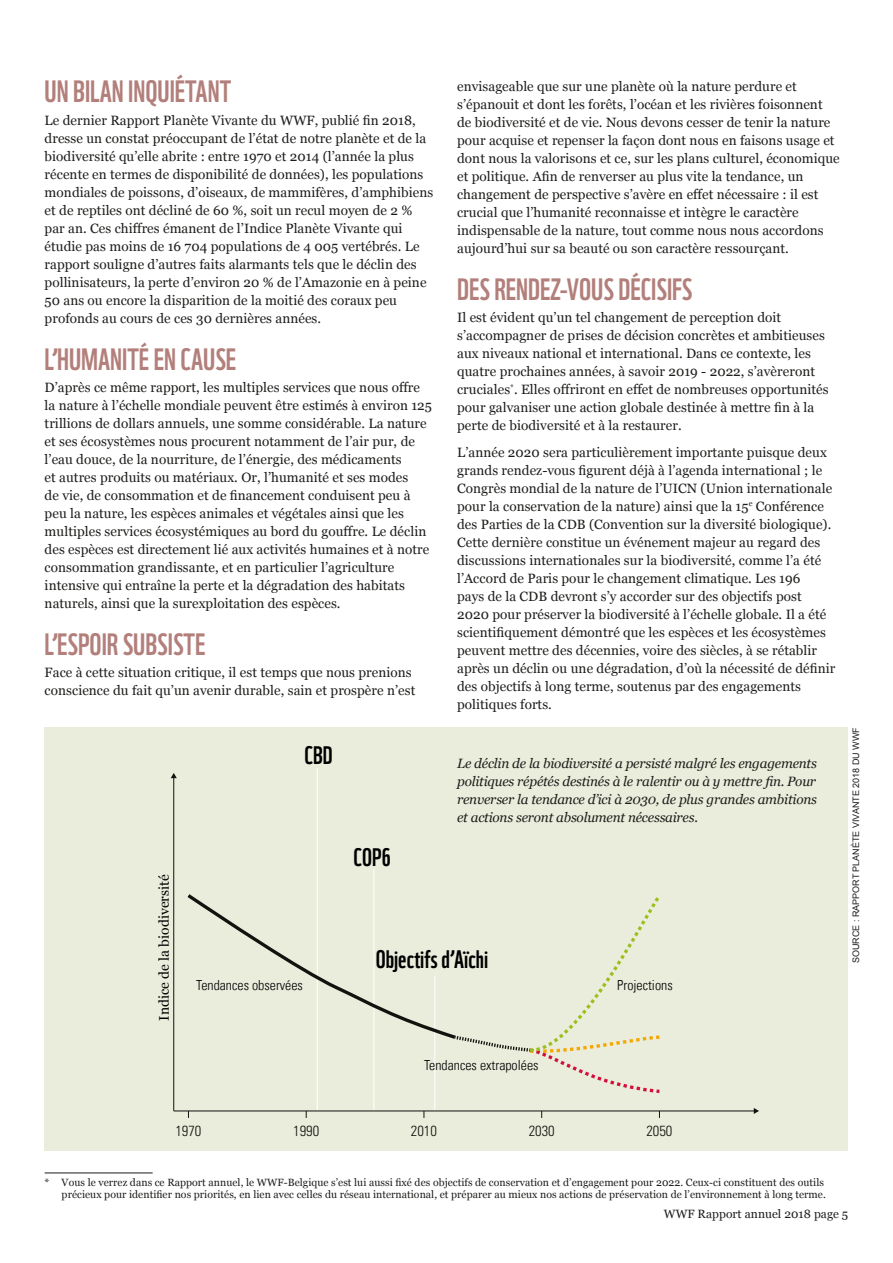
<style>
.page{position:relative;width:893px;height:1263px;background:#fff}
.page>*{position:absolute;margin:0;border:0;box-sizing:border-box;transform-origin:0 0}
.t1{font:30px "WWF";color:#b27f7b}
.t2{font:24.6px "WWF";color:#000}
.t3{font:300 condensed 14.7px "Univers LT";color:#13120e}
.t4{font:300 condensed 13.8px "Univers LT";color:#000}
.t5{font:13.8px "Georgia";color:#000}
.t6{font:13.5px/18px "Georgia";letter-spacing:.005em;color:#1d1d1b}
.t7{font:italic 13.5px/18px "Georgia";letter-spacing:-.015em;color:#1d1d1b;text-align:justify}
.t8{font:12px "Georgia";letter-spacing:.005em;color:#1d1d1b}
.t9{font:10.5px/12.6px "Georgia";letter-spacing:.005em;color:#1d1d1b;text-align:right}
.t10{font:9px "Arial";color:#1d1d1b}
</style>
<div class="page">
<div style="left:45px;top:727px;width:803px;height:423px;background:#eaeddb"></div>
<hr style="left:45px;top:1172px;width:108px;height:1px;background:#1d1d1b">
<hr style="left:317px;top:768px;width:1px;height:343px;background:#fff">
<hr style="left:374px;top:868px;width:1px;height:243px;background:#fff">
<hr style="left:434px;top:976px;width:1px;height:135px;background:#fff">
<hr style="left:173px;top:777px;width:1px;height:334px;background:#13120e">
<svg style="left:171px;top:773px;width:6px;height:5px"></svg>
<hr style="left:174px;top:1111px;width:581px;height:1px;background:#13120e">
<svg style="left:754px;top:1108px;width:5px;height:6px"></svg>
<svg style="left:187px;top:891px;width:473px;height:204px"></svg>
<h1 class="t1" style="left:45px;top:68px;width:188px">UN BILAN INQUIÉTANT</h1>
<p class="t6" style="left:45px;top:110px;width:390px">Le dernier Rapport Planète Vivante du WWF, publié fin 2018, dresse un constat préoccupant de l’état de notre planète et de la biodiversité qu’elle abrite : entre 1970 et 2014 (l’année la plus récente en termes de disponibilité de données), les populations mondiales de poissons, d’oiseaux, de mammifères, d’amphibiens et de reptiles ont décliné de 60 %, soit un recul moyen de 2 % par an. Ces chiffres émanent de l’Indice Planète Vivante qui étudie pas moins de 16 704 populations de 4 005 vertébrés. Le rapport souligne d’autres faits alarmants tels que le déclin des pollinisateurs, la perte d’environ 20 % de l’Amazonie en à peine 50 ans ou encore la disparition de la moitié des coraux peu profonds au cours de ces 30 dernières années.</p>
<h1 class="t1" style="left:45px;top:335px;width:193px">L’HUMANITÉ EN CAUSE</h1>
<p class="t6" style="left:45px;top:378px;width:389px">D’après ce même rapport, les multiples services que nous offre la nature à l’échelle mondiale peuvent être estimés à environ 125 trillions de dollars annuels, une somme considérable. La nature et ses écosystèmes nous procurent notamment de l’air pur, de l’eau douce, de la nourriture, de l’énergie, des médicaments<br>et autres produits ou matériaux. Or, l’humanité et ses modes<br>de vie, de consommation et de financement conduisent peu à peu la nature, les espèces animales et végétales ainsi que les multiples services écosystémiques au bord du gouffre. Le déclin des espèces est directement lié aux activités humaines et à notre consommation grandissante, et en particulier l’agriculture intensive qui entraîne la perte et la dégradation des habitats naturels, ainsi que la surexploitation des espèces.</p>
<h1 class="t1" style="left:45px;top:621px;width:162px">L’ESPOIR SUBSISTE</h1>
<p class="t6" style="left:45px;top:663px;width:372px">Face à cette situation critique, il est temps que nous prenions conscience du fait qu’un avenir durable, sain et prospère n’est</p>
<h2 class="t2" style="left:304px;top:736px;width:30px">CBD</h2>
<h2 class="t2" style="left:354px;top:838px;width:39px">COP6</h2>
<p class="t6" style="left:457px;top:77px;width:384px">envisageable que sur une planète où la nature perdure et s’épanouit et dont les forêts, l’océan et les rivières foisonnent de biodiversité et de vie. Nous devons cesser de tenir la nature pour acquise et repenser la façon dont nous en faisons usage et dont nous la valorisons et ce, sur les plans culturel, économique et politique. Afin de renverser au plus vite la tendance, un changement de perspective s’avère en effet nécessaire : il est crucial que l’humanité reconnaisse et intègre le caractère indispensable de la nature, tout comme nous nous accordons aujourd’hui sur sa beauté ou son caractère ressourçant.</p>
<h1 class="t1" style="left:457px;top:266px;width:237px">DES RENDEZ-VOUS DÉCISIFS</h1>
<p class="t6" style="left:457px;top:308px;width:373px">Il est évident qu’un tel changement de perception doit s’accompagner de prises de décision concrètes et ambitieuses aux niveaux national et international. Dans ce contexte, les quatre prochaines années, à savoir 2019 - 2022, s’avèreront cruciales<sup>*</sup>. Elles offriront en effet de nombreuses opportunités pour galvaniser une action globale destinée à mettre fin à la perte de biodiversité et à la restaurer.</p>
<p class="t6" style="left:457px;top:443px;width:380px">L’année 2020 sera particulièrement importante puisque deux grands rendez-vous figurent déjà à l’agenda international ; le Congrès mondial de la nature de l’UICN (Union internationale pour la conservation de la nature) ainsi que la 15<sup>e</sup> Conférence des Parties de la CDB (Convention sur la diversité biologique).<br>Cette dernière constitue un événement majeur au regard des discussions internationales sur la biodiversité, comme l’a été l’Accord de Paris pour le changement climatique. Les 196<br>pays de la CDB devront s’y accorder sur des objectifs post 2020 pour préserver la biodiversité à l’échelle globale. Il a été scientifiquement démontré que les espèces et les écosystèmes peuvent mettre des décennies, voire des siècles, à se rétablir après un déclin ou une dégradation, d’où la nécessité de définir des objectifs à long terme, soutenus par des engagements politiques forts.</p>
<p class="t7" style="left:457px;top:754px;width:361px">Le déclin de la biodiversité a persisté malgré les engagements politiques répétés destinés à le ralentir ou à y mettre fin. Pour renverser la tendance d’ici à 2030, de plus grandes ambitions et actions seront absolument nécessaires.</p>
<p class="t5" style="left:154px;top:1021px;width:148px;rotate:-90deg">Indice de la biodiversité</p>
<p class="t4" style="left:196px;top:977px;width:108px">Tendances observées</p>
<h2 class="t2" style="left:376px;top:940px;width:114px">Objectifs d’Aïchi</h2>
<p class="t4" style="left:617px;top:976px;width:57px">Projections</p>
<p class="t10" style="left:850px;top:963px;width:238px;rotate:-90deg">SOURCE : RAPPORT PLANÈTE VIVANTE 2018 DU WWF</p>
<p class="t4" style="left:424px;top:1056px;width:116px">Tendances extrapolées</p>
<p class="t3" style="left:175px;top:1122px;width:28px">1970</p>
<p class="t3" style="left:293px;top:1122px;width:28px">1990</p>
<p class="t3" style="left:411px;top:1122px;width:28px">2010</p>
<p class="t3" style="left:529px;top:1122px;width:28px">2030</p>
<p class="t3" style="left:646px;top:1122px;width:28px">2050</p>
<p class="t9" style="left:45px;top:1175px;width:783px">* Vous le verrez dans ce Rapport annuel, le WWF-Belgique s’est lui aussi fixé des objectifs de conservation et d’engagement pour 2022. Ceux-ci constituent des outils précieux pour identifier nos priorités, en lien avec celles du réseau international, et préparer au mieux nos actions de préservation de l’environnement à long terme.</p>
<p class="t8" style="left:664px;top:1205px;width:186px">WWF Rapport annuel 2018 page 5</p>
</div>
